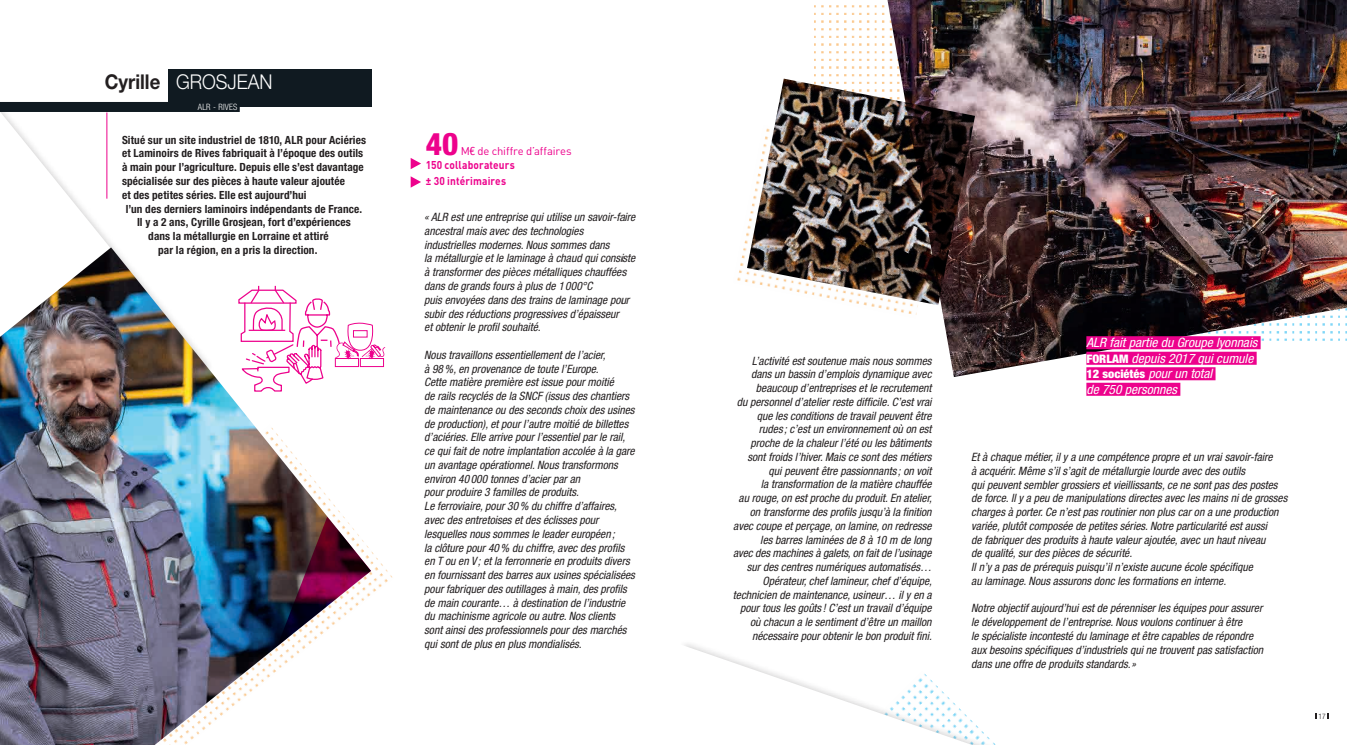
<style>
.page{position:relative;width:1347px;height:745px;background:#fff}
.page>*{position:absolute;margin:0;border:0;box-sizing:border-box;transform-origin:0 0}
.t1{font:800 condensed 31.25px "Helvetica Neue LT Std";color:#ed028c}
.t2{font:300 20.38px "Helvetica Neue LT Std";color:#fff;scale:.91 1}
.t3{font:italic condensed 12.88px/15.5px "Helvetica Neue LT Std";color:#fff;scale:1.06 1}
.t4{font:italic condensed 11.5px/13.8px "Helvetica Neue LT Std";color:#231f20}
.t5{font:700 condensed 11.25px "Helvetica Neue LT Std";letter-spacing:.01em;color:#231f20}
.t6{font:11.25px/13.1px "DIN";letter-spacing:-.01em;color:#ed028c}
.t7{font:700 11.25px "DIN";letter-spacing:.01em;color:#ed028c;scale:.9 1}
.t8{font:300 condensed 8.75px "Helvetica Neue LT Std";letter-spacing:.02em;color:#fff}
.t9{font:300 condensed 7.5px "Helvetica Neue LT Std";color:#231f20}
.s1{font-weight:700;color:#231f20}
.s2{font-family:"Helvetica Neue LT Std";font-stretch:condensed;font-size:11.5px}
.s3{font-weight:700}
.s4{font-weight:900;font-style:normal;font-size:11.75px}
</style>
<div class="page">
<img style="left:814px;top:5px;width:71px;height:72px">
<svg style="left:684px;top:644px;width:288px;height:100px"></svg>
<img style="left:887px;top:0;width:459px;height:377px">
<div style="left:168px;top:69px;width:204px;height:37px;background:#101a21"></div>
<div style="left:0;top:31px;width:215px;height:580px;background:#231f20;opacity:.2"></div>
<svg style="left:0;top:112px;width:200px;height:135px"></svg>
<img style="left:0;top:247px;width:340px;height:497px">
<div style="left:0;top:102px;width:240px;height:10px;background:#101a21"></div>
<hr style="left:107px;top:112px;width:1px;height:86px;background:#ed028c">
<img style="left:737px;top:233px;width:209px;height:85px">
<svg style="left:277px;top:516px;width:94px;height:129px"></svg>
<img style="left:747px;top:79px;width:228px;height:226px">
<svg style="left:238px;top:284px;width:147px;height:108px"></svg>
<div style="left:1086px;top:336px;width:174px;height:13px;background:#ed028c"></div>
<div style="left:1086px;top:351px;width:170px;height:13px;background:#ed028c"></div>
<div style="left:1086px;top:367px;width:129px;height:13px;background:#ed028c"></div>
<div style="left:1086px;top:382px;width:94px;height:13px;background:#ed028c"></div>
<svg style="left:411px;top:158px;width:10px;height:11px"></svg>
<svg style="left:411px;top:176px;width:10px;height:11px"></svg>
<h2 class="t2" style="left:105px;top:70px;width:186px"><span class="s1">Cyrille</span> GROSJEAN</h2>
<p class="t8" style="left:198px;top:102px;width:41px">ALR - RIVES</p>
<p class="t5" style="left:122px;top:133px;width:245px">Situé sur un site industriel de 1810, ALR pour Aciéries</p>
<p class="t5" style="left:122px;top:146px;width:243px">et Laminoirs de Rives fabriquait à l’époque des outils</p>
<p class="t5" style="left:122px;top:160px;width:243px">à main pour l’agriculture. Depuis elle s’est davantage</p>
<p class="t5" style="left:122px;top:174px;width:224px">spécialisée sur des pièces à haute valeur ajoutée</p>
<p class="t5" style="left:122px;top:188px;width:186px">et des petites séries. Elle est aujourd’hui</p>
<p class="t5" style="left:126px;top:201px;width:238px">l’un des derniers laminoirs indépendants de France.</p>
<p class="t5" style="left:137px;top:215px;width:215px">Il y a 2 ans, Cyrille Grosjean, fort d’expériences</p>
<p class="t5" style="left:148px;top:229px;width:182px">dans la métallurgie en Lorraine et attiré</p>
<p class="t5" style="left:158px;top:243px;width:161px">par la région, en a pris la direction.</p>
<h1 class="t1" style="left:426px;top:125px;width:34px">40</h1>
<p class="t6" style="left:426px;top:144px;width:147px;text-indent:35px">M<span class="s2">€</span> de chiffre d’affaires<br><span class="s3">150 collaborateurs</span></p>
<p class="t7" style="left:426px;top:174px;width:91px">± 30 intérimaires</p>
<p class="t4" style="left:424px;top:210px;width:213px">« ALR est une entreprise qui utilise un savoir-faire ancestral mais avec des technologies industrielles modernes. Nous sommes dans<br>la métallurgie et le laminage à chaud qui consiste à transformer des pièces métalliques chauffées dans de grands fours à plus de 1 000°C<br>puis envoyées dans des trains de laminage pour subir des réductions progressives d’épaisseur<br>et obtenir le profil souhaité.</p>
<p class="t4" style="left:424px;top:348px;width:212px">Nous travaillons essentiellement de l’acier,<br>à 98%, en provenance de toute l’Europe.<br>Cette matière première est issue pour moitié<br>de rails recyclés de la SNCF (issus des chantiers de maintenance ou des seconds choix des usines de production), et pour l’autre moitié de billettes d’aciéries. Elle arrive pour l’essentiel par le rail, ce qui fait de notre implantation accolée à la gare un avantage opérationnel. Nous transformons environ 40 000 tonnes d’acier par an<br>pour produire 3 familles de produits.<br>Le ferroviaire, pour 30% du chiffre d’affaires, avec des entretoises et des éclisses pour lesquelles nous sommes le leader européen ;<br>la clôture pour 40% du chiffre, avec des profils en T ou en V ; et la ferronnerie en produits divers en fournissant des barres aux usines spécialisées pour fabriquer des outillages à main, des profils de main courante… à destination de l’industrie du machinisme agricole ou autre. Nos clients sont ainsi des professionnels pour des marchés qui sont de plus en plus mondialisés.</p>
<p class="t4" style="left:733px;top:353px;width:200px;text-align:right">L’activité est soutenue mais nous sommes dans un bassin d’emplois dynamique avec beaucoup d’entreprises et le recrutement<br>du personnel d’atelier reste difficile. C’est vrai que les conditions de travail peuvent être rudes ; c’est un environnement où on est proche de la chaleur l’été ou les bâtiments sont froids l’hiver. Mais ce sont des métiers qui peuvent être passionnants ; on voit<br>la transformation de la matière chauffée<br>au rouge, on est proche du produit. En atelier, on transforme des profils jusqu’à la finition avec coupe et perçage, on lamine, on redresse les barres laminées de 8 à 10 m de long<br>avec des machines à galets, on fait de l’usinage sur des centres numériques automatisés… Opérateur, chef lamineur, chef d’équipe, technicien de maintenance, usineur… il y en a pour tous les goûts ! C’est un travail d’équipe où chacun a le sentiment d’être un maillon nécessaire pour obtenir le bon produit fini.</p>
<p class="t3" style="left:1086px;top:335px;width:163px">ALR fait partie du Groupe lyonnais<br><span class="s4">FORLAM</span> depuis 2017 qui cumule<br><span class="s4">12 sociétés</span> pour un total<br>de 750 personnes</p>
<p class="t4" style="left:971px;top:450px;width:317px">Et à chaque métier, il y a une compétence propre et un vrai savoir-faire<br>à acquérir. Même s’il s’agit de métallurgie lourde avec des outils<br>qui peuvent sembler grossiers et vieillissants, ce ne sont pas des postes de force. Il y a peu de manipulations directes avec les mains ni de grosses charges à porter. Ce n’est pas routinier non plus car on a une production variée, plutôt composée de petites séries. Notre particularité est aussi<br>de fabriquer des produits à haute valeur ajoutée, avec un haut niveau<br>de qualité, sur des pièces de sécurité.<br>Il n’y a pas de prérequis puisqu’il n’existe aucune école spécifique<br>au laminage. Nous assurons donc les formations en interne.</p>
<p class="t4" style="left:971px;top:601px;width:293px">Notre objectif aujourd’hui est de pérenniser les équipes pour assurer le développement de l’entreprise. Nous voulons continuer à être<br>le spécialiste incontesté du laminage et être capables de répondre aux besoins spécifiques d’industriels qui ne trouvent pas satisfaction dans une offre de produits standards.»</p>
<p class="t9" style="left:1318px;top:711px;width:9px">17</p>
</div>
